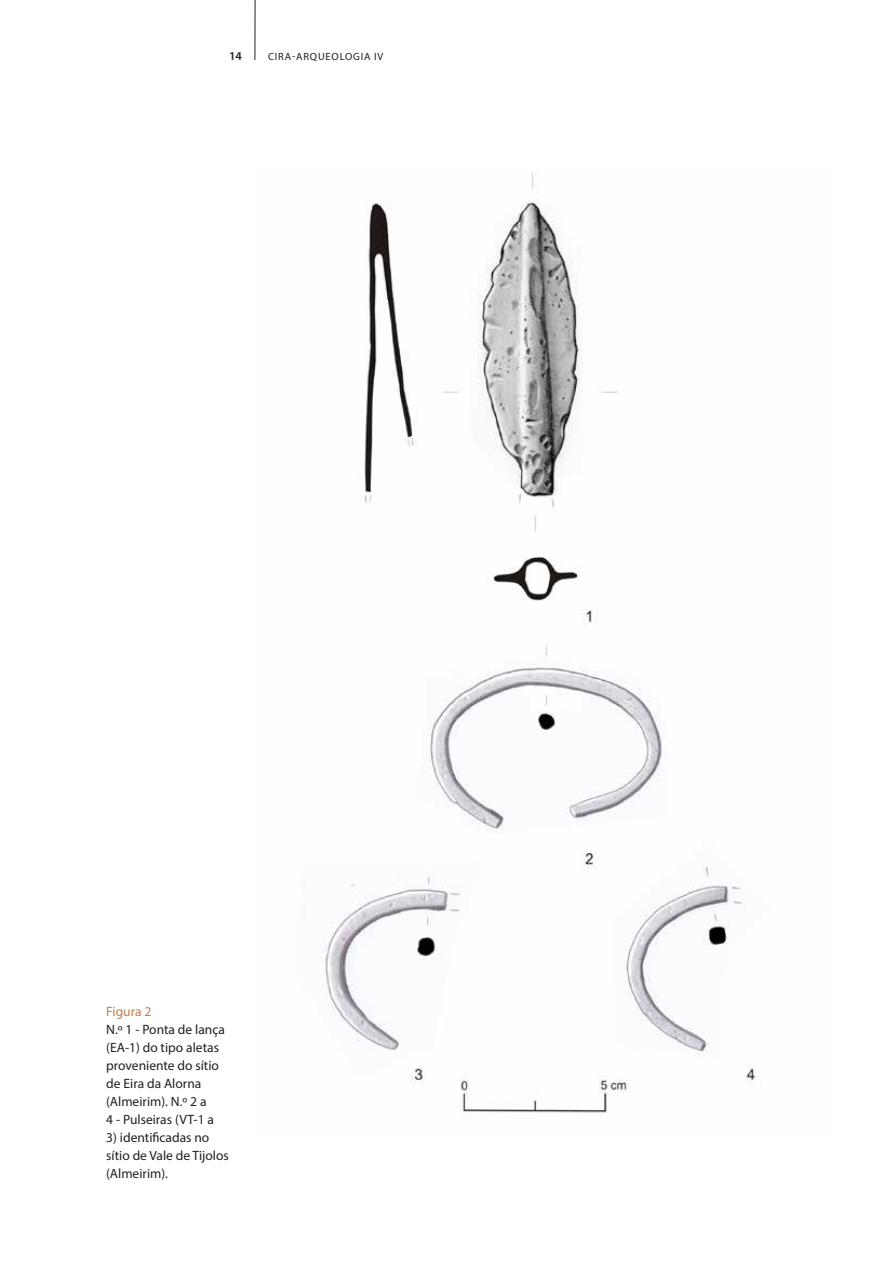
<style>
.page{position:relative;width:893px;height:1263px;background:#fff}
.page>*{position:absolute;margin:0;border:0;box-sizing:border-box;transform-origin:0 0}
.t1{font:13.5px/18px "Myriad Pro";color:#231f20}
.t2{font:600 12px "Myriad Pro";color:#231f20}
.t3{font:10.5px "Myriad Pro";letter-spacing:.08em;color:#231f20}
.s1{color:#bf7e4d}
</style>
<div class="page">
<hr style="left:255px;top:0;width:1px;height:60px;background:#231f20">
<img style="left:323px;top:172px;width:433px;height:947px">
<p class="t2" style="left:229px;top:48px;width:14px">14</p>
<p class="t3" style="left:268px;top:50px;width:117px">CIRA-ARQUEOLOGIA IV</p>
<p class="t1" style="left:106px;top:1002px;width:120px"><span class="s1">Figura 2<br></span>N.º 1 - Ponta de lança (EA-1) do tipo aletas proveniente do sítio de Eira da Alorna (Almeirim). N.º 2 a<br>4 - Pulseiras (VT-1 a</p>
<p class="t1" style="left:106px;top:1128px;width:124px">3) identificadas no sítio de Vale de Tijolos (Almeirim).</p>
</div>
